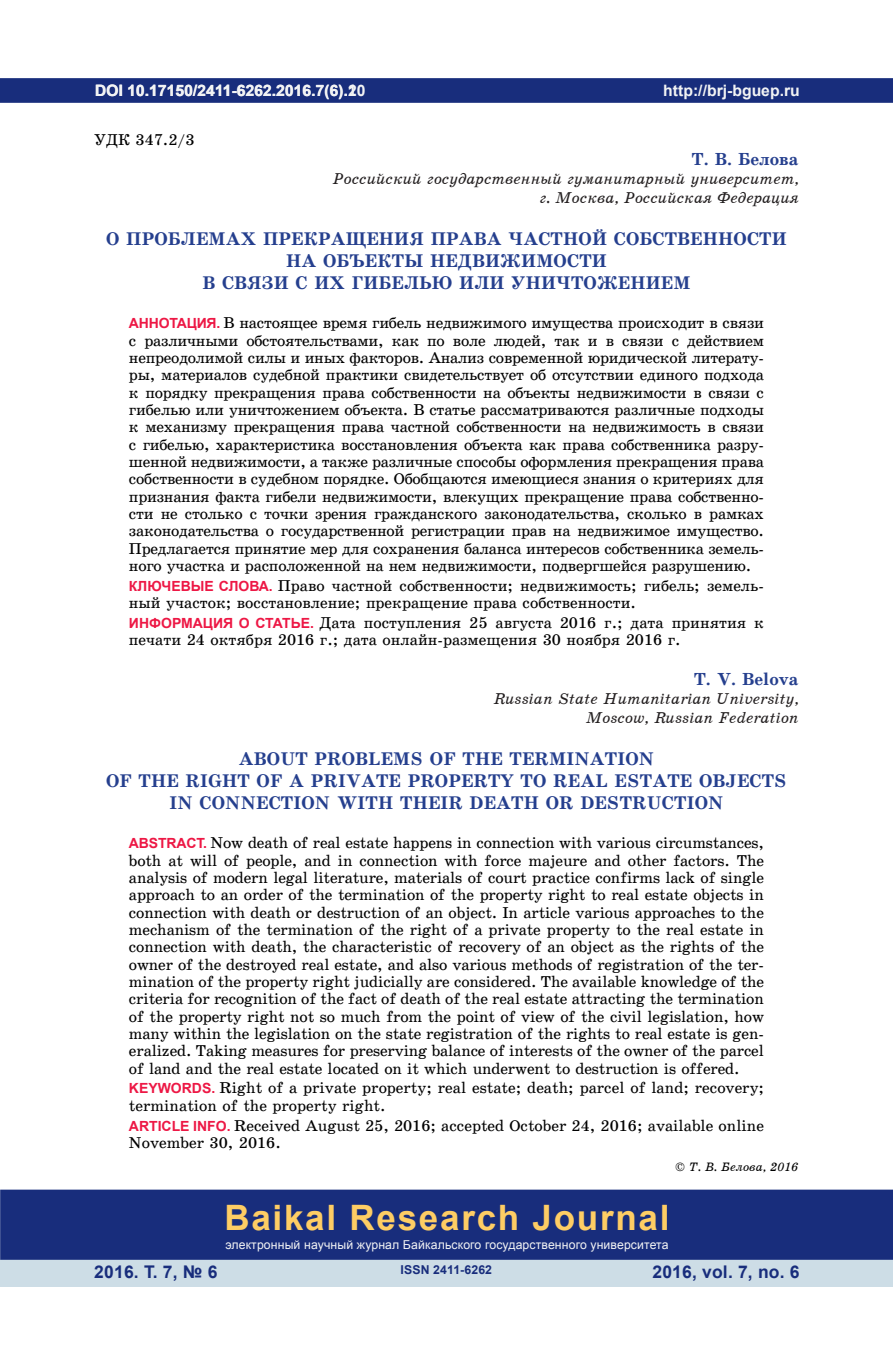
<style>
.page{position:relative;width:893px;height:1360px;background:#fff}
.page>*{position:absolute;margin:0;border:0;box-sizing:border-box;transform-origin:0 0}
.t1{font:700 35px "Arial";letter-spacing:.05em;color:#fecd64}
.t2{font:18.38px/22.2px "School Book C Bold";letter-spacing:.01em;color:#253f8e;text-align:center}
.t3{font:700 17.5px "Arial";letter-spacing:.01em;color:#182d7c}
.t4{font:17.5px "School Book C Bold";color:#253f8e}
.t5{font:15.75px/17.3px "School Book C";color:#000}
.t6{font:15.75px/18.9px "School Book C Italic";color:#231f20;text-align:right}
.t7{font:700 15.75px "Arial";color:#f2f3f4}
.t8{font:12.25px "Arial";letter-spacing:.01em;color:#f2f3f4}
.t9{font:12.25px "School Book C Italic";color:#000}
.t10{font:700 12.25px "Arial";letter-spacing:.01em;color:#182d7c}
.s1{font-family:"Arial";font-weight:700;font-size:14px;color:#ed1845}
</style>
<div class="page">
<div style="left:0;top:78px;width:893px;height:25px;background:#182d7c;border:2px solid #182d7c"></div>
<div style="left:0;top:1258px;width:893px;height:28px;background:#cddde6"></div>
<div style="left:0;top:1189px;width:893px;height:70px;background:#182d7c;border:2px solid #182d7c"></div>
<p class="t7" style="left:95px;top:79px;width:272px">DOI 10.17150/2411-6262.2016.7(6).20</p>
<p class="t7" style="left:348px;top:79px;width:10px">1</p>
<p class="t5" style="left:94px;top:131px;width:102px">УДК 347.2/3</p>
<p class="t7" style="left:663px;top:79px;width:138px">http://brj-bguep.ru</p>
<p class="t4" style="left:692px;top:150px;width:108px">Т. В. Белова</p>
<p class="t6" style="left:333px;top:169px;width:467px">Российский государственный гуманитарный университет, г. Москва, Российская Федерация</p>
<p class="t2" style="left:106px;top:227px;width:682px">О ПРОБЛЕМАХ ПРЕКРАЩЕНИЯ ПРАВА ЧАСТНОЙ СОБСТВЕННОСТИ<br>НА ОБЪЕКТЫ НЕДВИЖИМОСТИ<br>В СВЯЗИ С ИХ ГИБЕЛЬЮ ИЛИ УНИЧТОЖЕНИЕМ</p>
<p class="t5" style="left:129px;top:314px;width:637px;text-align:justify"><span class="s1">АННОТАЦИЯ.</span> В настоящее время гибель недвижимого имущества происходит в связи с различными обстоятельствами, как по воле людей, так и в связи с действием непреодолимой силы и иных факторов. Анализ современной юридической литерату&shy;ры, материалов судебной практики свидетельствует об отсутствии единого подхода к порядку прекращения права собственности на объекты недвижимости в связи с гибелью или уничтожением объекта. В статье рассматриваются различные подходы к механизму прекращения права частной собственности на недвижимость в связи с гибелью, характеристика восстановления объекта как права собственника разру&shy;шенной недвижимости, а также различные способы оформления прекращения права собственности в судебном порядке. Обобщаются имеющиеся знания о критериях для признания факта гибели недвижимости, влекущих прекращение права собственно&shy;сти не столько с точки зрения гражданского законодательства, сколько в рамках законодательства о государственной регистрации прав на недвижимое имущество.<br>Предлагается принятие мер для сохранения баланса интересов собственника земель&shy;ного участка и расположенной на нем недвижимости, подвергшейся разрушению.</p>
<p class="t5" style="left:129px;top:577px;width:636px"><span class="s1">КЛЮЧЕВЫЕ СЛОВА.</span> Право частной собственности; недвижимость; гибель; земель&shy;ный участок; восстановление; прекращение права собственности.</p>
<p class="t5" style="left:129px;top:614px;width:636px"><span class="s1">ИНФОРМАЦИЯ О СТАТЬЕ.</span> Дата поступления 25 августа 2016 г.; дата принятия к печати 24 октября 2016 г.; дата онлайн-размещения 30 ноября 2016 г.</p>
<p class="t4" style="left:694px;top:670px;width:106px">T. V. Belova</p>
<p class="t6" style="left:494px;top:689px;width:306px">Russian State Humanitarian University,<br>Moscow, Russian Federation</p>
<p class="t2" style="left:106px;top:747px;width:682px">ABOUT PROBLEMS OF THE TERMINATION<br>OF THE RIGHT OF A PRIVATE PROPERTY TO REAL ESTATE OBJECTS<br>IN CONNECTION WITH THEIR DEATH OR DESTRUCTION</p>
<p class="t5" style="left:129px;top:834px;width:637px;text-align:justify"><span class="s1">ABSTRACT.</span> Now death of real estate happens in connection with various circumstances, both at will of people, and in connection with force majeure and other factors. The analysis of modern legal literature, materials of court practice confirms lack of single approach to an order of the termination of the property right to real estate objects in connection with death or destruction of an object. In article various approaches to the mechanism of the termination of the right of a private property to the real estate in connection with death, the characteristic of recovery of an object as the rights of the owner of the destroyed real estate, and also various methods of registration of the ter&shy;mination of the property right judicially are considered. The available knowledge of the criteria for recognition of the fact of death of the real estate attracting the termination of the property right not so much from the point of view of the civil legislation, how many within the legislation on the state registration of the rights to real estate is gen&shy;eralized. Taking measures for preserving balance of interests of the owner of the parcel of land and the real estate located on it which underwent to destruction is offered.</p>
<p class="t5" style="left:129px;top:1079px;width:636px"><span class="s1">KEYWORDS.</span> Right of a private property; real estate; death; parcel of land; recovery; termination of the property right.</p>
<p class="t5" style="left:129px;top:1116px;width:636px"><span class="s1">ARTICLE INFO.</span> Received August 25, 2016; accepted October 24, 2016; available online<br>November 30, 2016.</p>
<p class="t9" style="left:676px;top:1160px;width:125px">© Т. В. Белова, 2016</p>
<h1 class="t1" style="left:224px;top:1193px;width:447px">Baikal Research Journal</h1>
<p class="t8" style="left:225px;top:1236px;width:445px">электронный научный журнал Байкальского государственного университета</p>
<p class="t3" style="left:94px;top:1259px;width:125px">2016. Т. 7, № 6</p>
<p class="t3" style="left:652px;top:1259px;width:149px">2016, vol. 7, no. 6</p>
<p class="t10" style="left:401px;top:1261px;width:93px">ISSN 2411-6262</p>
</div>
